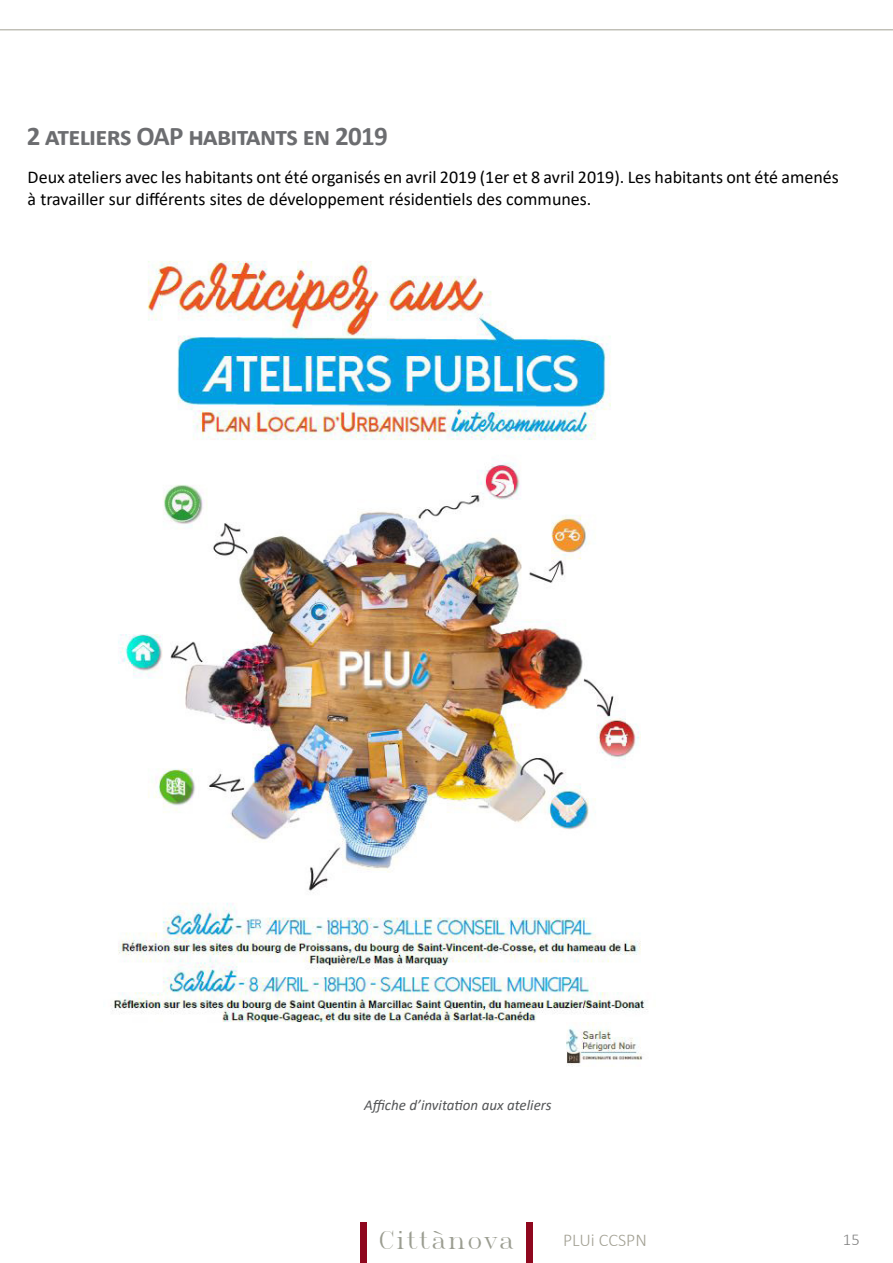
<style>
.page{position:relative;width:893px;height:1263px;background:#fff}
.page>*{position:absolute;margin:0;border:0;box-sizing:border-box;transform-origin:0 0}
.t1{font:700 27px "Calibri";letter-spacing:-.025em;color:#6c6d70}
.t2{font:24px "Roman T";letter-spacing:-.01em;color:#9b9d91}
.t3{font:18px/21.6px "Calibri";color:#000}
.t4{font:300 18px "Calibri";color:#a3a194}
.t5{font:300 16.5px "Calibri";color:#808080}
.t6{font:italic 15px "Calibri";color:#545557}
</style>
<div class="page">
<hr style="left:0;top:29px;width:893px;height:1px;background:#a3a194">
<div style="left:526px;top:1222px;width:7px;height:41px;background:#8f071e"></div>
<div style="left:360px;top:1222px;width:7px;height:41px;background:#8f071e"></div>
<img style="left:110px;top:261px;width:538px;height:806px">
<p class="t1" style="left:27px;top:117px;width:362px">2 ateliers OAP habitants en 2019</p>
<p class="t3" style="left:28px;top:166px;width:813px">Deux ateliers avec les habitants ont été organisés en avril 2019 (1er et 8 avril 2019). Les habitants ont été amenés à travailler sur différents sites de développement résidentiels des communes.</p>
<p class="t6" style="left:364px;top:1095px;width:189px">Affiche d’invitation aux ateliers</p>
<h2 class="t2" style="left:378px;top:1224px;width:139px">Cittànova</h2>
<p class="t4" style="left:563px;top:1229px;width:85px">PLUi CCSPN</p>
<p class="t5" style="left:843px;top:1229px;width:18px">15</p>
</div>
